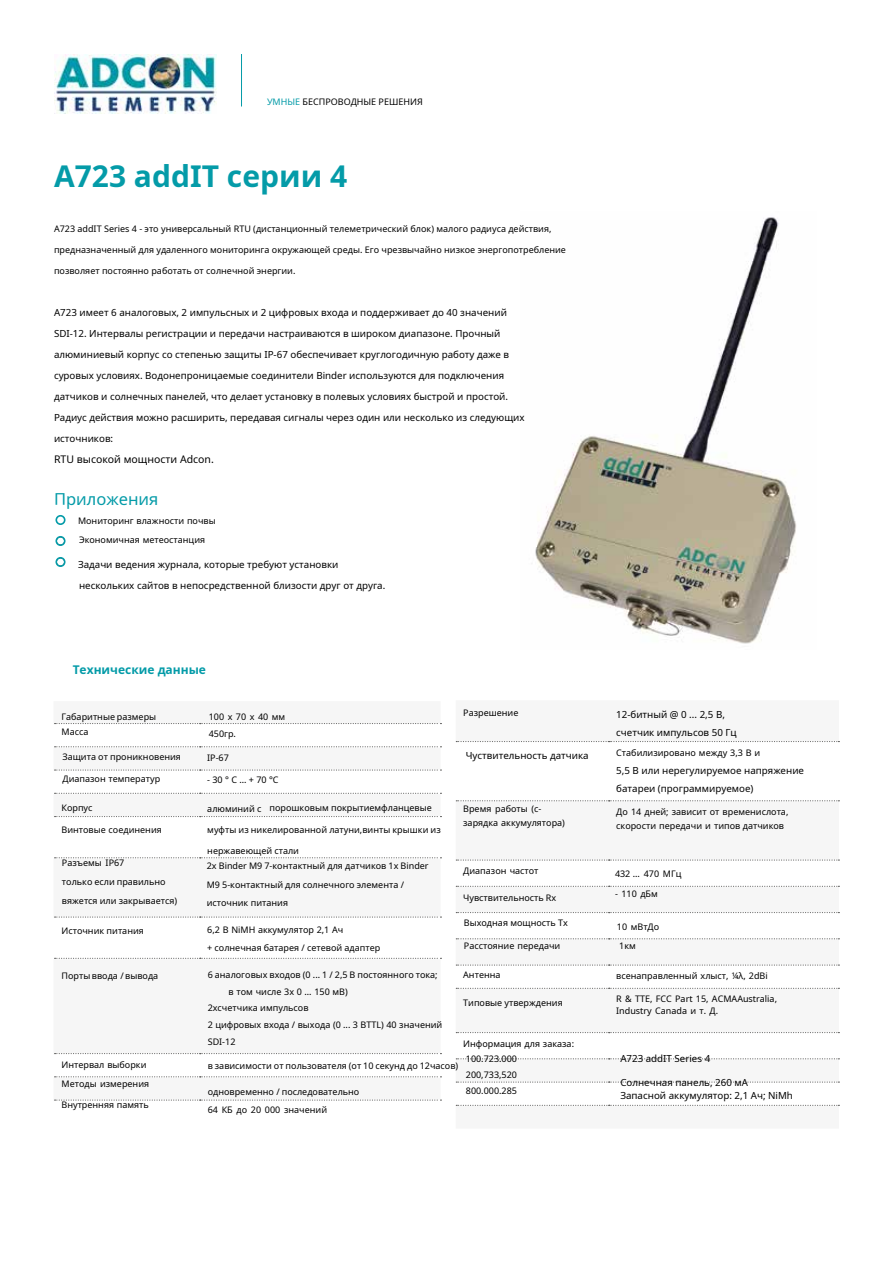
<style>
.page{position:relative;width:893px;height:1263px;background:#fff}
.page>*{position:absolute;margin:0;border:0;box-sizing:border-box;transform-origin:0 0}
.t1{font:700 30px "Noto Sans";color:#049ba8}
.t2{font:16.5px "Noto Sans";color:#049ba8}
.t3{font:700 12px "Noto Sans";color:#049ba8}
.t4{font:10.5px "Noto Sans";color:#000}
.t5{font:9.75px/21px "Noto Sans";color:#000}
.t6{font:9px/18.6px "Noto Sans";color:#000}
.s1{color:#049ba8}
</style>
<div class="page">
<img style="left:535px;top:217px;width:262px;height:427px">
<img style="left:54px;top:54px;width:162px;height:60px">
<div style="left:55px;top:536px;width:11px;height:10px;border:2px solid #049ba8;border-radius:50%"></div>
<div style="left:55px;top:515px;width:11px;height:10px;border:2px solid #049ba8;border-radius:50%"></div>
<svg style="left:54px;top:723px;width:387px;height:378px;fill:#f6f6f6"></svg>
<svg style="left:55px;top:746px;width:386px;height:1px"></svg>
<svg style="left:55px;top:769px;width:386px;height:2px"></svg>
<svg style="left:55px;top:793px;width:386px;height:1px"></svg>
<svg style="left:55px;top:816px;width:386px;height:1px"></svg>
<svg style="left:55px;top:857px;width:386px;height:1px"></svg>
<svg style="left:55px;top:916px;width:386px;height:2px"></svg>
<svg style="left:55px;top:958px;width:386px;height:1px"></svg>
<svg style="left:55px;top:1053px;width:386px;height:1px"></svg>
<svg style="left:55px;top:1076px;width:386px;height:1px"></svg>
<svg style="left:55px;top:1099px;width:386px;height:2px"></svg>
<svg style="left:55px;top:723px;width:386px;height:1px"></svg>
<div style="left:55px;top:557px;width:11px;height:10px;border:2px solid #049ba8;border-radius:50%"></div>
<hr style="left:241px;top:54px;width:1px;height:52px;background:#049ba8">
<svg style="left:456px;top:742px;width:383px;height:363px"></svg>
<svg style="left:456px;top:741px;width:383px;height:1px"></svg>
<svg style="left:456px;top:800px;width:383px;height:1px"></svg>
<svg style="left:456px;top:859px;width:383px;height:2px"></svg>
<svg style="left:456px;top:886px;width:383px;height:1px"></svg>
<svg style="left:456px;top:912px;width:383px;height:1px"></svg>
<svg style="left:456px;top:938px;width:383px;height:1px"></svg>
<svg style="left:456px;top:964px;width:383px;height:2px"></svg>
<svg style="left:456px;top:988px;width:383px;height:1px"></svg>
<svg style="left:456px;top:1032px;width:383px;height:1px"></svg>
<svg style="left:456px;top:1058px;width:383px;height:1px"></svg>
<svg style="left:456px;top:1081px;width:383px;height:2px"></svg>
<svg style="left:456px;top:1105px;width:383px;height:1px"></svg>
<p class="t6" style="left:267px;top:92px;width:157px"><span class="s1">УМНЫЕ</span> БЕСПРОВОДНЫЕ РЕШЕНИЯ</p>
<h1 class="t1" style="left:54px;top:155px;width:295px">A723 addIT серии 4</h1>
<p class="t6" style="left:54px;top:219px;width:499px">A723 addIT Series 4 - это универсальный RTU (дистанционный телеметрический блок) малого радиуса действия,</p>
<p class="t6" style="left:54px;top:240px;width:514px">предназначенный для удаленного мониторинга окружающей среды. Его чрезвычайно низкое энергопотребление</p>
<p class="t6" style="left:54px;top:261px;width:243px">позволяет постоянно работать от солнечной энергии.</p>
<p class="t5" style="left:54px;top:302px;width:472px">A723 имеет 6 аналоговых, 2 импульсных и 2 цифровых входа и поддерживает до 40 значений SDI-12. Интервалы регистрации и передачи настраиваются в широком диапазоне. Прочный алюминиевый корпус со степенью защиты IP-67 обеспечивает круглогодичную работу даже в суровых условиях. Водонепроницаемые соединители Binder используются для подключения датчиков и солнечных панелей, что делает установку в полевых условиях быстрой и простой.<br>Радиус действия можно расширить, передавая сигналы через один или несколько из следующих источников:</p>
<p class="t4" style="left:54px;top:452px;width:161px">RTU высокой мощности Adcon.</p>
<h2 class="t2" style="left:54px;top:487px;width:106px">Приложения</h2>
<p class="t6" style="left:78px;top:511px;width:139px">Мониторинг влажности почвы<br>Экономичная метеостанция</p>
<p class="t5" style="left:78px;top:554px;width:309px">Задачи ведения журнала, которые требуют установки нескольких сайтов в непосредственной близости друг от друга.</p>
<h3 class="t3" style="left:73px;top:661px;width:135px">Технические данные</h3>
<p class="t6" style="left:62px;top:707px;width:96px">Габаритные размеры</p>
<p class="t6" style="left:209px;top:707px;width:78px">100 х 70 х 40 мм</p>
<p class="t6" style="left:62px;top:722px;width:28px">Масса</p>
<p class="t6" style="left:209px;top:725px;width:29px">450гр.</p>
<p class="t6" style="left:62px;top:748px;width:120px">Защита от проникновения</p>
<p class="t6" style="left:62px;top:769px;width:99px">Диапазон температур</p>
<p class="t6" style="left:62px;top:798px;width:33px">Корпус</p>
<p class="t6" style="left:62px;top:820px;width:102px">Винтовые соединения</p>
<p class="t6" style="left:207px;top:748px;width:23px">IP-67</p>
<p class="t6" style="left:207px;top:770px;width:73px">-30°C ...+70°С</p>
<p class="t6" style="left:207px;top:798px;width:226px">алюминий с порошковым покрытиемфланцевые</p>
<p class="t6" style="left:207px;top:820px;width:235px">муфты из никелированной латуни,винты крышки из</p>
<p class="t6" style="left:207px;top:841px;width:93px">нержавеющей стали</p>
<p class="t6" style="left:62px;top:854px;width:105px;line-height:18px">Разъемы IP67<br>только если правильно</p>
<p class="t6" style="left:62px;top:891px;width:117px">вяжется или закрывается)</p>
<p class="t6" style="left:62px;top:921px;width:84px">Источник питания</p>
<p class="t6" style="left:207px;top:856px;width:223px">2x Binder M9 7-контактный для датчиков 1x Binder<br>M9 5-контактный для солнечного элемента / источник питания</p>
<p class="t6" style="left:207px;top:920px;width:174px">6,2 В NiMH аккумулятор 2,1 Ач<br>+ солнечная батарея / сетевой адаптер</p>
<p class="t6" style="left:463px;top:703px;width:57px">Разрешение</p>
<p class="t5" style="left:466px;top:744px;width:124px">Чуствительность датчика</p>
<p class="t5" style="left:616px;top:705px;width:122px;line-height:18px">12-битный @ 0 ... 2,5 В, счетчик импульсов 50 Гц</p>
<p class="t6" style="left:616px;top:744px;width:146px">Стабилизировано между 3,3 В и</p>
<p class="t5" style="left:616px;top:761px;width:189px;line-height:18px">5,5 В или нерегулируемое напряжение батареи (программируемое)</p>
<p class="t6" style="left:463px;top:802px;width:103px;line-height:14.1px">Время работы (с&shy;зарядка аккумулятора)</p>
<p class="t6" style="left:616px;top:804px;width:174px;line-height:14px">До 14 дней; зависит от временислота, скорости передачи и типов датчиков</p>
<p class="t6" style="left:463px;top:861px;width:77px">Диапазон частот</p>
<p class="t6" style="left:463px;top:888px;width:94px">Чувствительность Rx</p>
<p class="t6" style="left:464px;top:913px;width:105px">Выходная мощность Tx</p>
<p class="t6" style="left:464px;top:936px;width:98px">Расстояние передачи</p>
<p class="t6" style="left:615px;top:864px;width:68px">432 ... 470 МГц</p>
<p class="t6" style="left:615px;top:884px;width:44px">- 110 дБм</p>
<p class="t6" style="left:617px;top:917px;width:44px;line-height:19.4px">10 мВтДо<br>1км</p>
<p class="t6" style="left:62px;top:966px;width:98px">Порты ввода / вывода</p>
<p class="t6" style="left:62px;top:1056px;width:89px">Интервал выборки<br>Методы измерения</p>
<p class="t6" style="left:62px;top:1095px;width:89px">Внутренняя память</p>
<p class="t6" style="left:229px;top:966px;width:211px;line-height:16.8px;text-indent:-21px">6 аналоговых входов (0 ... 1 / 2,5 В постоянного тока; в том числе 3x 0 ... 150 мВ)</p>
<p class="t6" style="left:208px;top:999px;width:236px;line-height:16.8px">2xсчетчика импульсов<br>2 цифровых входа / выхода (0 ... 3 ВTTL) 40 значений<br>SDI-12</p>
<p class="t6" style="left:208px;top:1057px;width:252px">в зависимости от пользователя (от 10 секунд до 12часов)</p>
<p class="t6" style="left:208px;top:1082px;width:153px;line-height:18.1px">одновременно / последовательно<br>64 КБ до 20 000 значений</p>
<p class="t6" style="left:463px;top:965px;width:39px">Антенна</p>
<p class="t6" style="left:616px;top:966px;width:153px">всенаправленный хлыст, ¼λ, 2dBi</p>
<p class="t6" style="left:616px;top:992px;width:162px;line-height:12.9px">R &amp; TTE, FCC Part 15, ACMAAustralia,<br>Industry Canada и т. Д.</p>
<p class="t6" style="left:463px;top:993px;width:101px">Типовые утверждения</p>
<p class="t6" style="left:463px;top:1037px;width:112px;line-height:14.5px">Информация для заказа:<br>100.723.000</p>
<p class="t6" style="left:466px;top:1066px;width:53px;line-height:16px">200,733,520<br>800.000.285</p>
<p class="t5" style="left:620px;top:1048px;width:91px">A723 addIT Series 4</p>
<p class="t5" style="left:620px;top:1071px;width:129px">Солнечная панель, 260 мА</p>
<p class="t5" style="left:620px;top:1084px;width:174px">Запасной аккумулятор: 2,1 Ач; NiMh</p>
</div>
